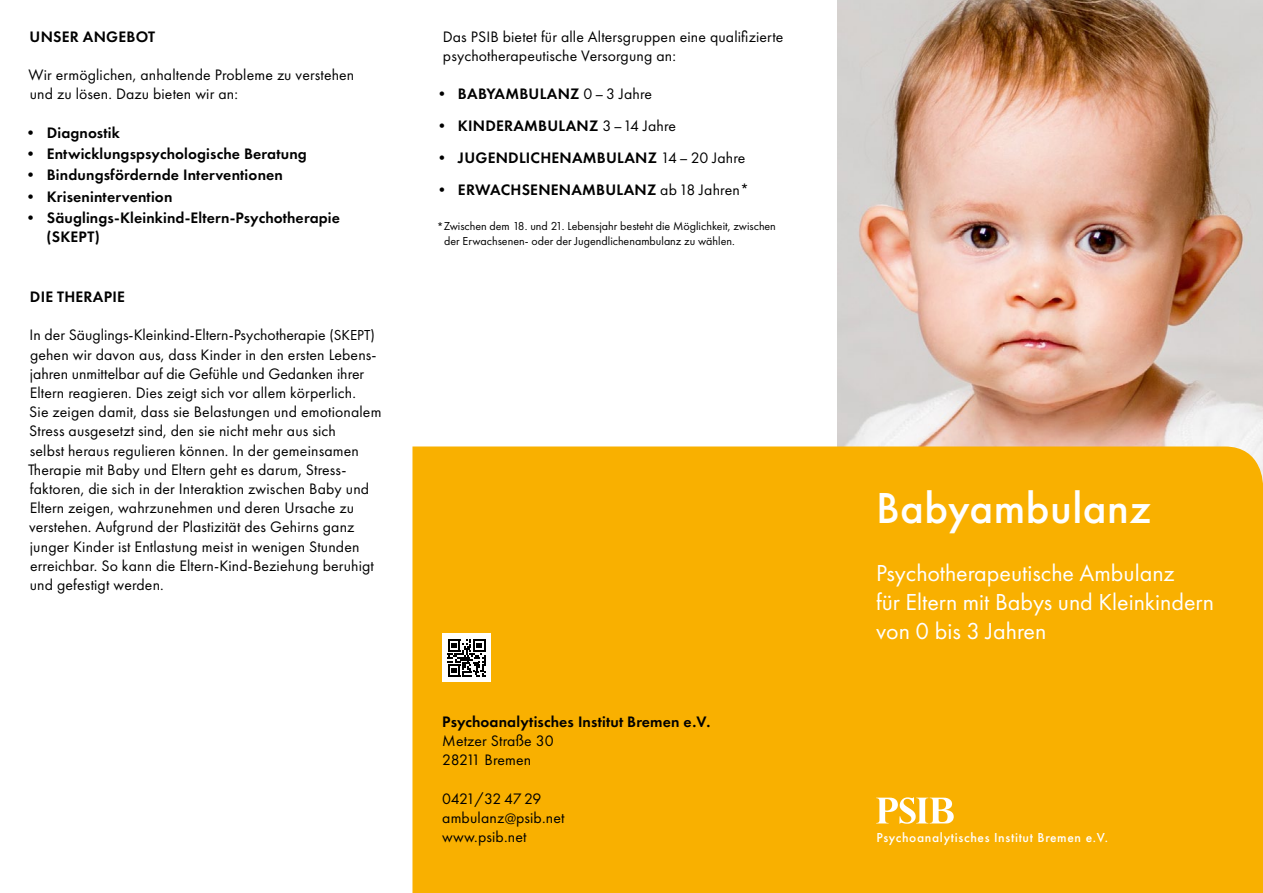
<style>
.page{position:relative;width:1263px;height:893px;background:#fff}
.page>*{position:absolute;margin:0;border:0;box-sizing:border-box;transform-origin:0 0}
.t1{font:500 45px "Futura PT";letter-spacing:.01em;color:#fff}
.t2{font:24px/28.8px "Futura PT";color:#fff}
.t3{font:15.75px/19.2px "Futura PT";letter-spacing:.01em;color:#000}
.t4{font:600 15.75px/19.2px "Futura PT";letter-spacing:.01em;color:#000}
.t5{font:500 13.5px "Futura PT";letter-spacing:.05em;color:#fff}
.t6{font:12px/14.4px "Futura PT";color:#000}
.s1{font-size:15px}
.s2{font-weight:400}
</style>
<div class="page">
<img style="left:838px;top:0;width:425px;height:446px">
<div style="left:412px;top:446px;width:851px;height:447px;background:#f9b000"></div>
<hr style="left:1262px;top:484px;width:1px;height:409px;background:#f9b000">
<div style="left:442px;top:634px;width:49px;height:48px;background:#fff"></div>
<svg style="left:448px;top:639px;width:37px;height:38px"></svg>
<svg style="left:876px;top:797px;width:78px;height:27px"></svg>
<p class="t4" style="left:30px;top:27px;width:127px">UNSER ANGEBOT</p>
<p class="t3" style="left:29px;top:65px;width:327px">Wir ermöglichen, anhaltende Probleme zu verstehen und zu lösen. Dazu bieten wir an:</p>
<p class="t4" style="left:23px;top:123px;width:98px">• Diagnostik</p>
<p class="t4" style="left:23px;top:144px;width:285px">• Entwicklungspsychologische Beratung</p>
<p class="t4" style="left:23px;top:165px;width:262px">• Bindungsfördernde Interventionen</p>
<p class="t4" style="left:23px;top:187px;width:151px">• Krisenintervention</p>
<p class="t4" style="left:47px;top:208px;width:295px;text-indent:-24px">• Säuglings-Kleinkind-Eltern-Psychotherapie (SKEPT)</p>
<p class="t4" style="left:30px;top:287px;width:96px">DIE THERAPIE</p>
<p class="t3" style="left:28px;top:325px;width:355px">In der Säuglings-Kleinkind-Eltern-Psychotherapie <span class="s1">(SKEPT) </span>gehen wir davon aus, dass Kinder in den ersten Lebens&shy;jahren unmittelbar auf die Gefühle und Gedanken ihrer Eltern reagieren. Dies zeigt sich vor allem körperlich.<br>Sie zeigen damit, dass sie Belastungen und emotionalem Stress ausgesetzt sind, den sie nicht mehr aus sich<br>selbst heraus regulieren können. In der gemeinsamen Therapie mit Baby und Eltern geht es darum, Stress&shy;faktoren, die sich in der Interaktion zwischen Baby und Eltern zeigen, wahrzunehmen und deren Ursache zu verstehen. Aufgrund der Plastizität des Gehirns ganz junger Kinder ist Entlastung meist in wenigen Stunden erreichbar. So kann die Eltern-Kind-Beziehung beruhigt und gefestigt werden.</p>
<p class="t3" style="left:443px;top:27px;width:342px">Das PSIB bietet für alle Altersgruppen eine qualifizierte psychotherapeutische Versorgung an:</p>
<p class="t4" style="left:434px;top:84px;width:219px">• BABYAMBULANZ <span class="s2">0–3 Jahre</span></p>
<p class="t4" style="left:434px;top:116px;width:244px">• KINDERAMBULANZ <span class="s2">3 –14 Jahre</span></p>
<p class="t4" style="left:434px;top:148px;width:313px">• JUGENDLICHENAMBULANZ <span class="s2">14–20 Jahre</span></p>
<p class="t4" style="left:434px;top:180px;width:316px">• ERWACHSENENAMBULANZ <span class="s2">ab 18 Jahren*</span></p>
<p class="t6" style="left:444px;top:219px;width:333px;text-indent:-7px">*Zwischen dem 18. und 21. Lebensjahr besteht die Möglichkeit, zwischen der Erwachsenen- oder der Jugendlichenambulanz zu wählen.</p>
<p class="t4" style="left:442px;top:712px;width:270px">Psychoanalytisches Institut Bremen e.V.</p>
<p class="t3" style="left:442px;top:731px;width:113px">Metzer Straße 30<br>28211 Bremen</p>
<p class="t3" style="left:442px;top:789px;width:124px">0421/32 47 29 ambulanz@psib.net www.psib.net</p>
<h1 class="t1" style="left:876px;top:481px;width:276px">Babyambulanz</h1>
<h2 class="t2" style="left:876px;top:558px;width:339px">Psychotherapeutische Ambulanz<br>für Eltern mit Babys und Kleinkindern von 0 bis 3 Jahren</h2>
<p class="t5" style="left:876px;top:829px;width:233px">Psychoanalytisches Institut Bremen e.V.</p>
</div>
